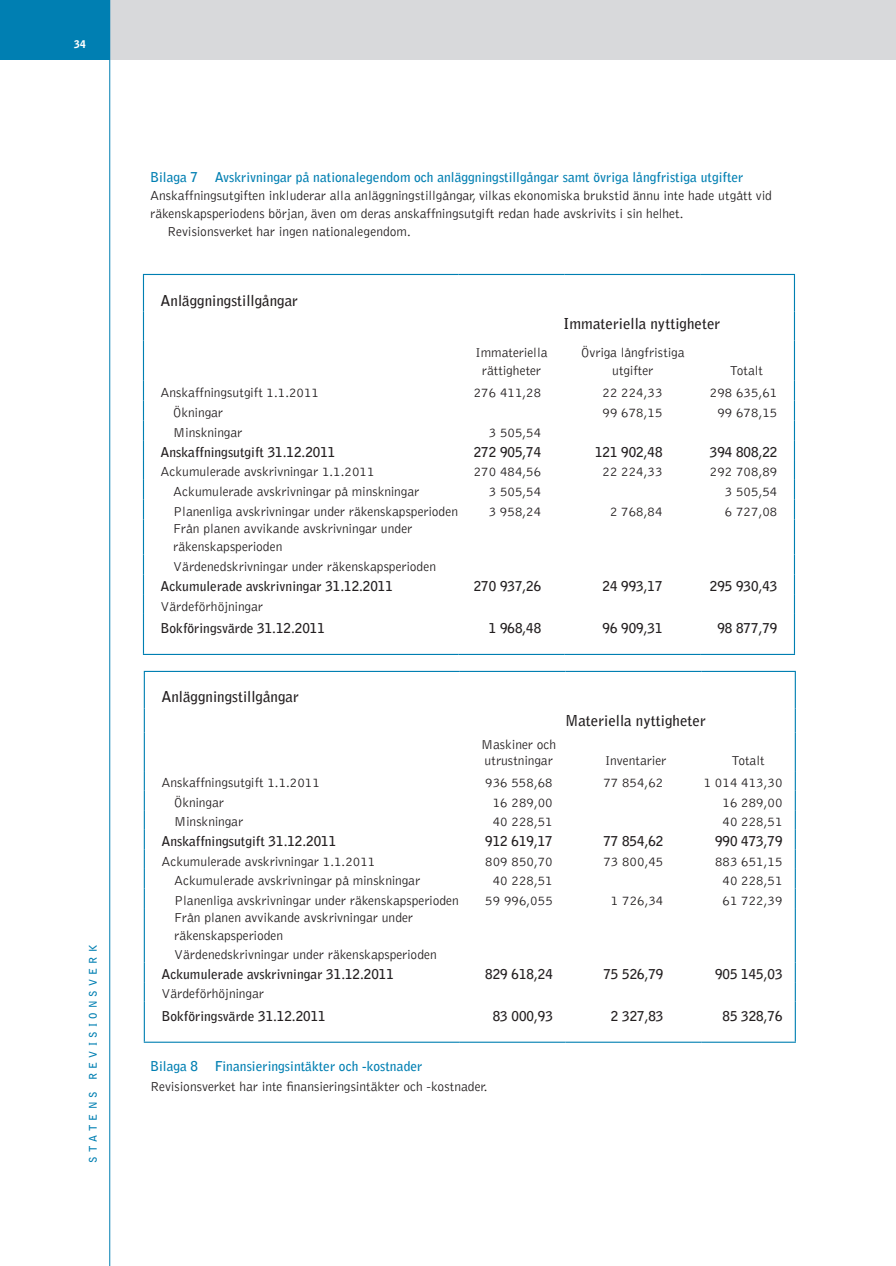
<style>
.page{position:relative;width:896px;height:1266px;background:#fff}
.page>*{position:absolute;margin:0;border:0;box-sizing:border-box;transform-origin:0 0}
.t1{font:700 15px "Bell Gothic";color:#231f20}
.t2{font:300 13.5px/18px "Bell Gothic";color:#231f20}
.t3{font:700 13.5px "Bell Gothic";color:#231f20}
.t4{font:700 13.5px "Bell Gothic";color:#007fb2}
.t5{font:700 10.5px "Bell Gothic";letter-spacing:.4em;color:#007fb2}
.t6{font:900 10.5px "Bell Gothic";color:#fff}
</style>
<div class="page">
<div style="left:35px;top:0;width:859px;height:60px;background:#d8d9db"></div>
<div style="left:0;top:0;width:110px;height:60px;background:#007fb2"></div>
<hr style="left:894px;top:0;width:1px;height:60px;background:#d8d9db">
<hr style="left:109px;top:0;width:1px;height:1265px;background:#007fb2">
<hr style="left:143px;top:274px;width:315px;height:1px;background:#007fb2">
<hr style="left:143px;top:275px;width:1px;height:36px;background:#007fb2">
<hr style="left:458px;top:274px;width:106px;height:1px;background:#007fb2">
<hr style="left:564px;top:274px;width:136px;height:1px;background:#007fb2">
<hr style="left:700px;top:274px;width:95px;height:1px;background:#007fb2">
<hr style="left:793px;top:275px;width:2px;height:36px;background:#007fb2">
<svg style="left:143px;top:311px;width:1px;height:29px"></svg>
<hr style="left:793px;top:311px;width:2px;height:29px;background:#007fb2">
<hr style="left:143px;top:340px;width:1px;height:41px;background:#007fb2">
<hr style="left:793px;top:340px;width:2px;height:41px;background:#007fb2">
<svg style="left:793px;top:381px;width:2px;height:19px"></svg>
<hr style="left:793px;top:400px;width:2px;height:20px;background:#007fb2">
<hr style="left:793px;top:420px;width:2px;height:20px;background:#007fb2">
<hr style="left:793px;top:440px;width:2px;height:20px;background:#007fb2">
<hr style="left:793px;top:460px;width:2px;height:20px;background:#007fb2">
<svg style="left:793px;top:480px;width:2px;height:19px"></svg>
<svg style="left:143px;top:381px;width:1px;height:138px"></svg>
<hr style="left:793px;top:499px;width:2px;height:20px;background:#007fb2">
<hr style="left:143px;top:519px;width:1px;height:35px;background:#007fb2">
<hr style="left:793px;top:519px;width:2px;height:35px;background:#007fb2">
<hr style="left:793px;top:554px;width:2px;height:20px;background:#007fb2">
<hr style="left:793px;top:574px;width:2px;height:20px;background:#007fb2">
<svg style="left:143px;top:554px;width:1px;height:60px"></svg>
<hr style="left:793px;top:594px;width:2px;height:20px;background:#007fb2">
<hr style="left:143px;top:614px;width:1px;height:40px;background:#007fb2">
<hr style="left:793px;top:614px;width:2px;height:40px;background:#007fb2">
<hr style="left:143px;top:654px;width:315px;height:1px;background:#007fb2">
<hr style="left:458px;top:654px;width:106px;height:1px;background:#007fb2">
<hr style="left:564px;top:654px;width:136px;height:1px;background:#007fb2">
<hr style="left:700px;top:654px;width:95px;height:1px;background:#007fb2">
<hr style="left:144px;top:671px;width:315px;height:1px;background:#007fb2">
<hr style="left:144px;top:672px;width:1px;height:36px;background:#007fb2">
<hr style="left:459px;top:671px;width:106px;height:1px;background:#007fb2">
<hr style="left:565px;top:671px;width:136px;height:1px;background:#007fb2">
<hr style="left:701px;top:671px;width:94px;height:1px;background:#007fb2">
<hr style="left:794px;top:672px;width:1px;height:36px;background:#007fb2">
<svg style="left:144px;top:708px;width:1px;height:24px"></svg>
<svg style="left:794px;top:708px;width:1px;height:24px"></svg>
<hr style="left:144px;top:732px;width:1px;height:39px;background:#007fb2">
<hr style="left:794px;top:732px;width:1px;height:39px;background:#007fb2">
<svg style="left:144px;top:771px;width:1px;height:137px"></svg>
<svg style="left:794px;top:771px;width:1px;height:137px"></svg>
<hr style="left:144px;top:908px;width:1px;height:34px;background:#007fb2">
<hr style="left:794px;top:908px;width:1px;height:34px;background:#007fb2">
<svg style="left:144px;top:942px;width:1px;height:59px"></svg>
<svg style="left:794px;top:942px;width:1px;height:59px"></svg>
<hr style="left:144px;top:1001px;width:1px;height:40px;background:#007fb2">
<hr style="left:794px;top:1001px;width:1px;height:40px;background:#007fb2">
<hr style="left:144px;top:1041px;width:315px;height:1px;background:#007fb2">
<hr style="left:459px;top:1041px;width:106px;height:1px;background:#007fb2">
<hr style="left:565px;top:1041px;width:136px;height:1px;background:#007fb2">
<hr style="left:701px;top:1041px;width:94px;height:1px;background:#007fb2">
<p class="t6" style="left:74px;top:38px;width:13px">34</p>
<p class="t5" style="left:87px;top:1162px;width:219px;rotate:-90deg">STATENS REVISIONSVERK</p>
<p class="t4" style="left:150px;top:169px;width:594px">Bilaga 7 Avskrivningar på nationalegendom och anläggningstillgångar samt övriga långfristiga utgifter</p>
<p class="t2" style="left:150px;top:187px;width:623px">Anskaffningsutgiften inkluderar alla anläggningstillgångar, vilkas ekonomiska brukstid ännu inte hade utgått vid</p>
<p class="t2" style="left:150px;top:205px;width:535px">räkenskapsperiodens början, även om deras anskaffningsutgift redan hade avskrivits i sin helhet.</p>
<p class="t2" style="left:167px;top:223px;width:245px">Revisionsverket har ingen nationalegendom.</p>
<p class="t1" style="left:160px;top:291px;width:139px">Anläggningstillgångar</p>
<p class="t1" style="left:563px;top:315px;width:158px">Immateriella nyttigheter</p>
<p class="t2" style="left:475px;top:343px;width:73px;text-align:center">Immateriella rättigheter</p>
<p class="t2" style="left:581px;top:343px;width:105px;text-align:center">Övriga långfristiga utgifter</p>
<p class="t2" style="left:729px;top:361px;width:35px">Totalt</p>
<p class="t2" style="left:160px;top:384px;width:160px">Anskaffningsutgift 1.1.2011</p>
<p class="t2" style="left:473px;top:384px;width:69px">276 411,28</p>
<p class="t2" style="left:602px;top:384px;width:62px">22 224,33</p>
<p class="t2" style="left:709px;top:384px;width:69px">298 635,61</p>
<p class="t2" style="left:173px;top:404px;width:51px">Ökningar</p>
<p class="t2" style="left:602px;top:404px;width:62px">99 678,15</p>
<p class="t2" style="left:717px;top:404px;width:62px">99 678,15</p>
<p class="t2" style="left:173px;top:423px;width:71px">Minskningar</p>
<p class="t2" style="left:488px;top:423px;width:54px">3 505,54</p>
<p class="t3" style="left:160px;top:443px;width:176px">Anskaffningsutgift 31.12.2011</p>
<p class="t3" style="left:473px;top:443px;width:69px">272 905,74</p>
<p class="t3" style="left:595px;top:443px;width:69px">121 902,48</p>
<p class="t3" style="left:709px;top:443px;width:69px">394 808,22</p>
<p class="t2" style="left:160px;top:463px;width:215px">Ackumulerade avskrivningar 1.1.2011</p>
<p class="t2" style="left:473px;top:463px;width:69px">270 484,56</p>
<p class="t2" style="left:602px;top:463px;width:62px">22 224,33</p>
<p class="t2" style="left:709px;top:463px;width:69px">292 708,89</p>
<p class="t2" style="left:173px;top:483px;width:247px">Ackumulerade avskrivningar på minskningar</p>
<p class="t2" style="left:488px;top:483px;width:54px">3 505,54</p>
<p class="t2" style="left:724px;top:483px;width:54px">3 505,54</p>
<p class="t2" style="left:173px;top:503px;width:286px">Planenliga avskrivningar under räkenskapsperioden</p>
<p class="t2" style="left:488px;top:503px;width:54px">3 958,24</p>
<p class="t2" style="left:610px;top:503px;width:54px">2 768,84</p>
<p class="t2" style="left:724px;top:503px;width:54px">6 727,08</p>
<p class="t2" style="left:173px;top:520px;width:240px">Från planen avvikande avskrivningar under räkenskapsperioden</p>
<p class="t2" style="left:173px;top:557px;width:264px">Värdenedskrivningar under räkenskapsperioden</p>
<p class="t3" style="left:160px;top:577px;width:234px">Ackumulerade avskrivningar 31.12.2011</p>
<p class="t3" style="left:473px;top:577px;width:69px">270 937,26</p>
<p class="t3" style="left:602px;top:577px;width:62px">24 993,17</p>
<p class="t3" style="left:709px;top:577px;width:69px">295 930,43</p>
<p class="t2" style="left:160px;top:597px;width:104px">Värdeförhöjningar</p>
<p class="t3" style="left:160px;top:620px;width:166px">Bokföringsvärde 31.12.2011</p>
<p class="t3" style="left:488px;top:620px;width:54px">1 968,48</p>
<p class="t3" style="left:602px;top:620px;width:62px">96 909,31</p>
<p class="t3" style="left:717px;top:620px;width:62px">98 877,79</p>
<p class="t1" style="left:161px;top:688px;width:139px">Anläggningstillgångar</p>
<p class="t2" style="left:481px;top:736px;width:77px;line-height:16.5px">Maskiner och utrustningar</p>
<p class="t1" style="left:565px;top:712px;width:142px">Materiella nyttigheter</p>
<p class="t2" style="left:605px;top:752px;width:63px">Inventarier</p>
<p class="t2" style="left:731px;top:752px;width:35px">Totalt</p>
<p class="t2" style="left:161px;top:774px;width:160px">Anskaffningsutgift 1.1.2011</p>
<p class="t2" style="left:485px;top:774px;width:69px">936 558,68</p>
<p class="t2" style="left:603px;top:774px;width:62px">77 854,62</p>
<p class="t2" style="left:703px;top:774px;width:80px">1 014 413,30</p>
<p class="t2" style="left:174px;top:793px;width:51px">Ökningar</p>
<p class="t2" style="left:492px;top:793px;width:62px">16 289,00</p>
<p class="t2" style="left:722px;top:793px;width:62px">16 289,00</p>
<p class="t2" style="left:174px;top:813px;width:71px">Minskningar</p>
<p class="t2" style="left:492px;top:813px;width:62px">40 228,51</p>
<p class="t2" style="left:722px;top:813px;width:62px">40 228,51</p>
<p class="t3" style="left:161px;top:832px;width:176px">Anskaffningsutgift 31.12.2011</p>
<p class="t3" style="left:485px;top:832px;width:69px">912 619,17</p>
<p class="t3" style="left:603px;top:832px;width:62px">77 854,62</p>
<p class="t3" style="left:715px;top:832px;width:69px">990 473,79</p>
<p class="t2" style="left:161px;top:852px;width:215px">Ackumulerade avskrivningar 1.1.2011</p>
<p class="t2" style="left:485px;top:852px;width:69px">809 850,70</p>
<p class="t2" style="left:603px;top:852px;width:62px">73 800,45</p>
<p class="t2" style="left:715px;top:852px;width:69px">883 651,15</p>
<p class="t2" style="left:174px;top:871px;width:247px">Ackumulerade avskrivningar på minskningar</p>
<p class="t2" style="left:492px;top:871px;width:62px">40 228,51</p>
<p class="t2" style="left:722px;top:871px;width:62px">40 228,51</p>
<p class="t2" style="left:174px;top:891px;width:286px">Planenliga avskrivningar under räkenskapsperioden</p>
<p class="t2" style="left:485px;top:891px;width:69px">59 996,055</p>
<p class="t2" style="left:611px;top:891px;width:54px">1 726,34</p>
<p class="t2" style="left:722px;top:891px;width:62px">61 722,39</p>
<p class="t2" style="left:174px;top:908px;width:240px">Från planen avvikande avskrivningar under räkenskapsperioden</p>
<p class="t2" style="left:174px;top:946px;width:264px">Värdenedskrivningar under räkenskapsperioden</p>
<p class="t3" style="left:161px;top:965px;width:234px">Ackumulerade avskrivningar 31.12.2011</p>
<p class="t3" style="left:485px;top:965px;width:69px">829 618,24</p>
<p class="t3" style="left:603px;top:965px;width:62px">75 526,79</p>
<p class="t3" style="left:715px;top:965px;width:69px">905 145,03</p>
<p class="t2" style="left:161px;top:985px;width:104px">Värdeförhöjningar</p>
<p class="t3" style="left:161px;top:1007px;width:166px">Bokföringsvärde 31.12.2011</p>
<p class="t3" style="left:492px;top:1007px;width:62px">83 000,93</p>
<p class="t3" style="left:611px;top:1007px;width:54px">2 327,83</p>
<p class="t3" style="left:722px;top:1007px;width:62px">85 328,76</p>
<p class="t4" style="left:150px;top:1057px;width:274px">Bilaga 8 Finansieringsintäkter och -kostnader</p>
<p class="t2" style="left:150px;top:1077px;width:339px">Revisionsverket har inte finansieringsintäkter och -kostnader.</p>
</div>
